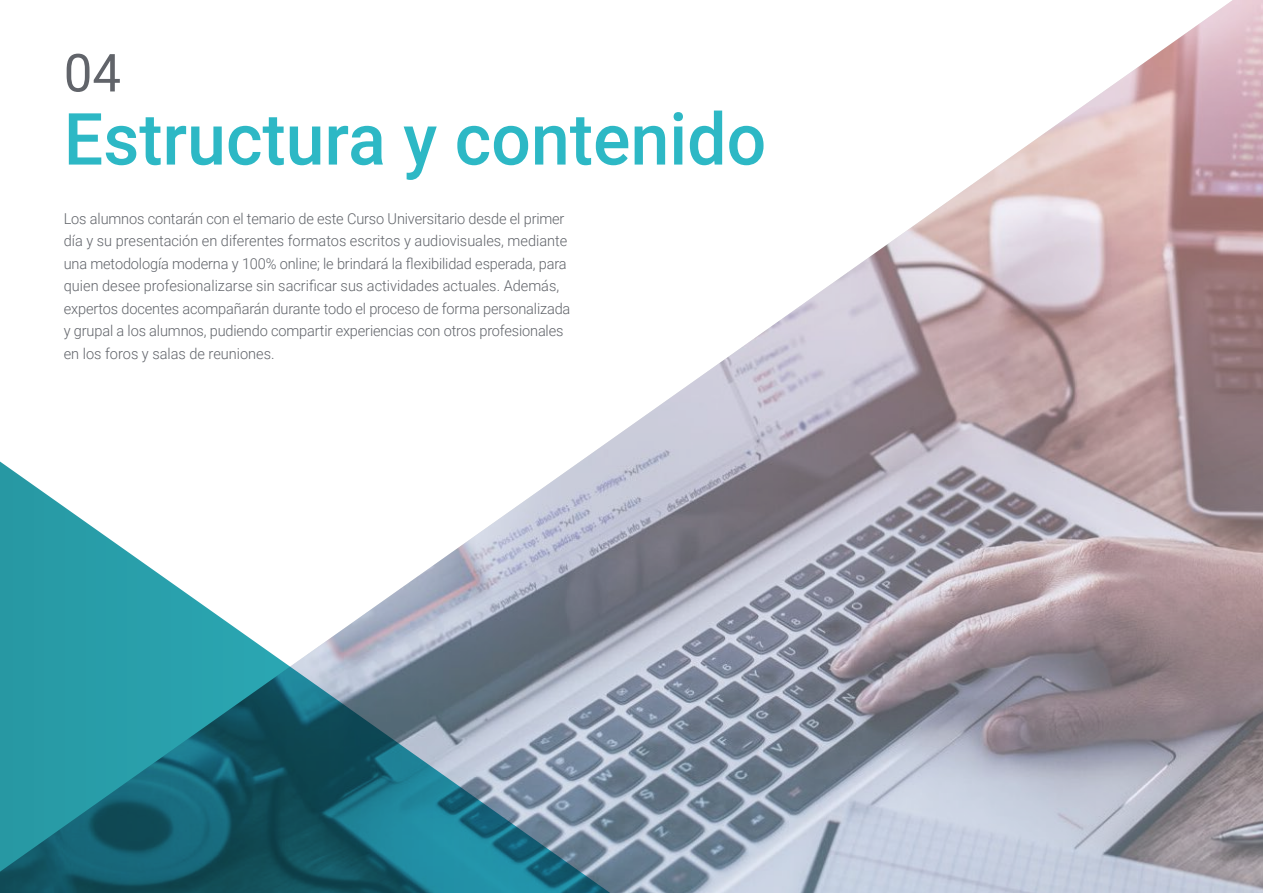
<style>
.page{position:relative;width:1263px;height:893px;background:#fff}
.page>*{position:absolute;margin:0;border:0;box-sizing:border-box;transform-origin:0 0}
.t1{font:500 72px "Roboto";color:#2db8c5}
.t2{font:52.5px "Roboto";color:#61646a}
.t3{font:300 15px/22.5px "Roboto";letter-spacing:-.01em;color:#61646a}
</style>
<div class="page">
<img style="left:602px;top:0;width:661px;height:893px">
<svg style="left:0;top:446px;width:640px;height:447px"></svg>
<h2 class="t2" style="left:64px;top:36px;width:59px">04</h2>
<h1 class="t1" style="left:64px;top:89px;width:704px">Estructura y contenido</h1>
<p class="t3" style="left:64px;top:207px;width:508px">Los alumnos contarán con el temario de este Curso Universitario desde el primer día y su presentación en diferentes formatos escritos y audiovisuales, mediante una metodología moderna y 100% online; le brindará la flexibilidad esperada, para quien desee profesionalizarse sin sacrificar sus actividades actuales. Además, expertos docentes acompañarán durante todo el proceso de forma personalizada y grupal a los alumnos, pudiendo compartir experiencias con otros profesionales en los foros y salas de reuniones.</p>
</div>
